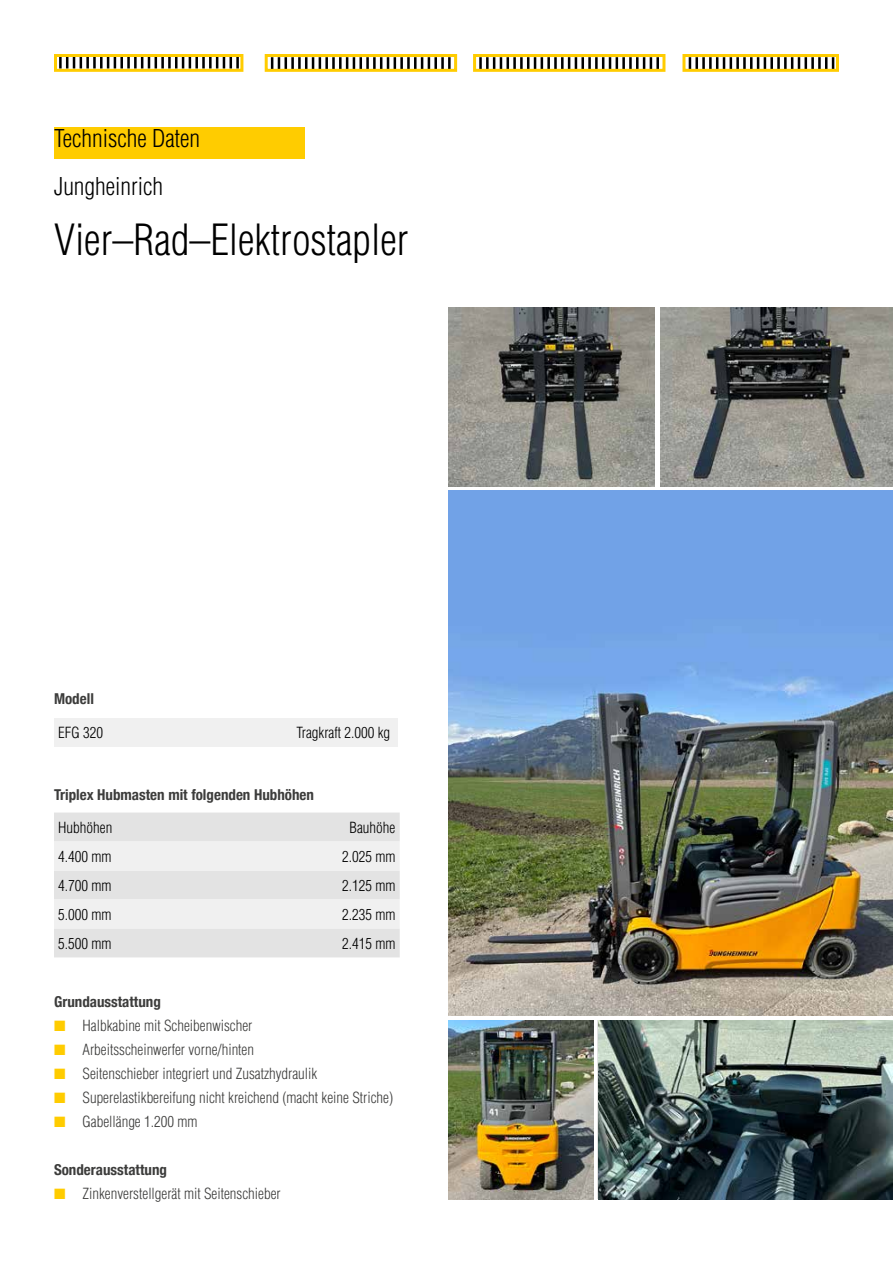
<style>
.page{position:relative;width:893px;height:1263px;background:#fff}
.page>*{position:absolute;margin:0;border:0;box-sizing:border-box;transform-origin:0 0}
.t1{font:300 condensed 42px "Helvetica";color:#000}
.t2{font:300 condensed 24px "Helvetica";color:#000}
.t3{font:300 condensed 15px "Helvetica";color:#3c3c3b}
.t4{font:300 condensed 15px "Helvetica";color:#000}
.t5{font:700 condensed 15px "Helvetica Neue";color:#3c3c3b}
.s1{color:#fc0}
</style>
<div class="page">
<div style="left:473px;top:54px;width:192px;height:18px;border:3px solid #fc0"></div>
<svg style="left:473px;top:57px;width:191px;height:13px"></svg>
<div style="left:265px;top:54px;width:192px;height:18px;border:3px solid #fc0"></div>
<svg style="left:59px;top:56px;width:185px;height:13px"></svg>
<svg style="left:264px;top:56px;width:192px;height:14px"></svg>
<div style="left:54px;top:54px;width:189px;height:18px;border:3px solid #fc0"></div>
<svg style="left:688px;top:58px;width:147px;height:10px"></svg>
<div style="left:682px;top:54px;width:157px;height:18px;border:3px solid #fc0"></div>
<div style="left:54px;top:128px;width:250px;height:31px;background:#fc0"></div>
<img style="left:449px;top:491px;width:444px;height:524px">
<img style="left:449px;top:308px;width:206px;height:178px">
<img style="left:660px;top:308px;width:233px;height:178px">
<div style="left:54px;top:812px;width:346px;height:145px;background:#e3e3e3"></div>
<svg style="left:54px;top:841px;width:346px;height:87px"></svg>
<div style="left:54px;top:718px;width:344px;height:29px;background:#f0f0f0"></div>
<img style="left:449px;top:1020px;width:144px;height:179px">
<img style="left:598px;top:1020px;width:295px;height:179px">
<h2 class="t2" style="left:54px;top:123px;width:148px">Technische Daten</h2>
<h2 class="t2" style="left:54px;top:171px;width:111px">Jungheinrich</h2>
<h1 class="t1" style="left:54px;top:214px;width:356px">Vier–Rad–Elektrostapler</h1>
<p class="t5" style="left:54px;top:686px;width:41px">Modell</p>
<p class="t4" style="left:58px;top:723px;width:46px">EFG 320</p>
<p class="t4" style="left:296px;top:723px;width:95px">Tragkraft 2.000 kg</p>
<p class="t5" style="left:54px;top:782px;width:262px">Triplex Hubmasten mit folgenden Hubhöhen</p>
<p class="t4" style="left:58px;top:818px;width:56px">Hubhöhen</p>
<p class="t4" style="left:350px;top:818px;width:47px">Bauhöhe</p>
<p class="t4" style="left:58px;top:847px;width:55px">4.400 mm</p>
<p class="t4" style="left:342px;top:847px;width:55px">2.025 mm</p>
<p class="t4" style="left:58px;top:876px;width:55px">4.700 mm</p>
<p class="t4" style="left:342px;top:876px;width:55px">2.125 mm</p>
<p class="t4" style="left:58px;top:905px;width:55px">5.000 mm</p>
<p class="t4" style="left:342px;top:905px;width:55px">2.235 mm</p>
<p class="t4" style="left:58px;top:934px;width:55px">5.500 mm</p>
<p class="t4" style="left:342px;top:934px;width:55px">2.415 mm</p>
<p class="t5" style="left:54px;top:989px;width:108px">Grundausstattung</p>
<p class="t3" style="left:54px;top:1016px;width:200px"><span class="s1">■</span> Halbkabine mit Scheibenwischer</p>
<p class="t3" style="left:54px;top:1040px;width:202px"><span class="s1">■</span> Arbeitsscheinwerfer vorne/hinten</p>
<p class="t3" style="left:54px;top:1064px;width:265px"><span class="s1">■</span> Seitenschieber integriert und Zusatzhydraulik</p>
<p class="t3" style="left:54px;top:1088px;width:341px"><span class="s1">■</span> Superelastikbereifung nicht kreichend (macht keine Striche)</p>
<p class="t3" style="left:54px;top:1112px;width:145px"><span class="s1">■</span> Gabellänge 1.200 mm</p>
<p class="t5" style="left:54px;top:1157px;width:114px">Sonderausstattung</p>
<p class="t3" style="left:54px;top:1184px;width:228px"><span class="s1">■</span> Zinkenverstellgerät mit Seitenschieber</p>
</div>
